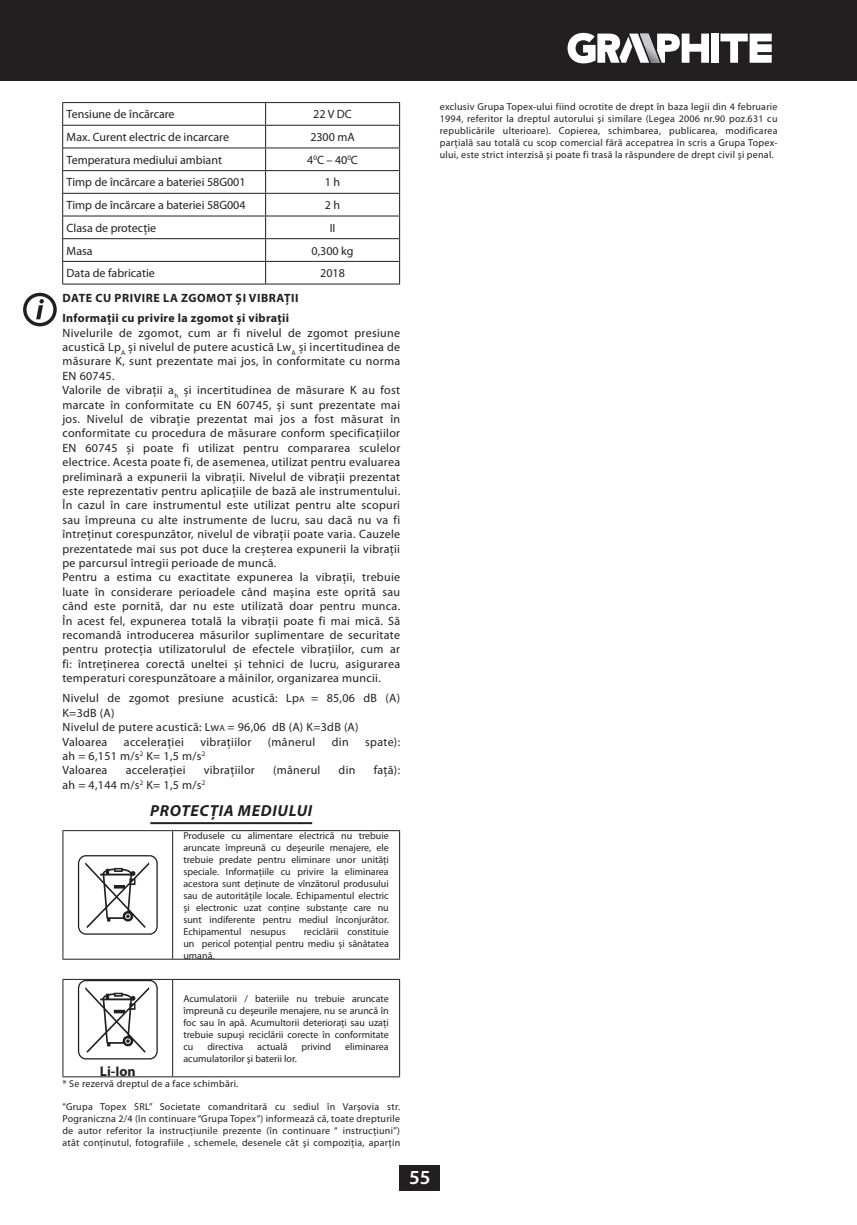
<style>
.page{position:relative;width:857px;height:1225px;background:#fff}
.page>*{position:absolute;margin:0;border:0;box-sizing:border-box;transform-origin:0 0}
.t1{font:600 20px "Myriad Pro";color:#fff}
.t2{font:italic 700 16px "Myriad Pro";letter-spacing:.045em;color:#231f20}
.t3{font:700 14px "Myriad Pro";color:#231f20}
.t4{font:12px/14.4px "Myriad Pro";letter-spacing:.025em;color:#231f20}
.t5{font:12px "Myriad Pro";color:#231f20}
.t6{font:700 12px/20px "Myriad Pro";letter-spacing:.025em;color:#231f20}
.t7{font:10px/12px "Myriad Pro";color:#231f20;text-align:justify}
.t8{font:10px "Myriad Pro";letter-spacing:.025em;color:#231f20}
.s1{font-size:9px}
</style>
<div class="page">
<div style="left:399px;top:1165px;width:41px;height:26px;background:#231f20"></div>
<div style="left:0;top:0;width:856px;height:81px;background:#231f20"></div>
<svg style="left:720px;top:34px;width:51px;height:29px"></svg>
<div style="left:710px;top:34px;width:8px;height:29px;background:#fff"></div>
<svg style="left:567px;top:33px;width:141px;height:30px"></svg>
<hr style="left:150px;top:822px;width:162px;height:2px;background:#231f20">
<hr style="left:265px;top:102px;width:135px;height:1px;background:#231f20">
<hr style="left:265px;top:125px;width:135px;height:1px;background:#231f20">
<hr style="left:265px;top:147px;width:135px;height:1px;background:#231f20">
<hr style="left:265px;top:170px;width:135px;height:1px;background:#231f20">
<hr style="left:265px;top:193px;width:135px;height:1px;background:#231f20">
<hr style="left:265px;top:215px;width:135px;height:1px;background:#231f20">
<hr style="left:265px;top:238px;width:135px;height:1px;background:#231f20">
<hr style="left:265px;top:261px;width:135px;height:1px;background:#231f20">
<svg style="left:399px;top:103px;width:1px;height:181px"></svg>
<hr style="left:265px;top:284px;width:135px;height:1px;background:#231f20">
<svg style="left:265px;top:103px;width:1px;height:181px"></svg>
<hr style="left:62px;top:102px;width:203px;height:1px;background:#231f20">
<hr style="left:62px;top:125px;width:203px;height:1px;background:#231f20">
<hr style="left:62px;top:148px;width:203px;height:1px;background:#231f20">
<hr style="left:62px;top:170px;width:203px;height:1px;background:#231f20">
<hr style="left:62px;top:193px;width:203px;height:1px;background:#231f20">
<hr style="left:62px;top:216px;width:203px;height:1px;background:#231f20">
<hr style="left:62px;top:238px;width:203px;height:1px;background:#231f20">
<hr style="left:62px;top:261px;width:203px;height:1px;background:#231f20">
<svg style="left:62px;top:103px;width:1px;height:181px"></svg>
<hr style="left:62px;top:284px;width:203px;height:1px;background:#231f20">
<hr style="left:62px;top:830px;width:110px;height:1px;background:#231f20">
<hr style="left:62px;top:831px;width:1px;height:127px;background:#231f20">
<hr style="left:172px;top:830px;width:228px;height:1px;background:#231f20">
<hr style="left:172px;top:831px;width:1px;height:127px;background:#231f20">
<hr style="left:399px;top:831px;width:1px;height:127px;background:#231f20">
<hr style="left:62px;top:958px;width:338px;height:1px;background:#231f20">
<div style="left:78px;top:855px;width:80px;height:79px;border:1px solid #231f20;border-radius:8px"></div>
<svg style="left:85px;top:862px;width:64px;height:66px"></svg>
<hr style="left:62px;top:979px;width:110px;height:1px;background:#231f20">
<hr style="left:62px;top:980px;width:1px;height:96px;background:#231f20">
<hr style="left:172px;top:979px;width:228px;height:1px;background:#231f20">
<hr style="left:172px;top:980px;width:1px;height:96px;background:#231f20">
<hr style="left:399px;top:980px;width:1px;height:96px;background:#231f20">
<hr style="left:62px;top:1076px;width:338px;height:1px;background:#231f20">
<div style="left:78px;top:980px;width:80px;height:79px;border:1px solid #231f20;border-radius:8px"></div>
<svg style="left:85px;top:987px;width:64px;height:65px"></svg>
<svg style="left:36px;top:299px;width:8px;height:20px"></svg>
<div style="left:23px;top:293px;width:34px;height:33px;border:3px solid #231f20;border-radius:50%"></div>
<p class="t5" style="left:67px;top:110px;width:109px">Tensiune de încărcare</p>
<p class="t4" style="left:313px;top:108px;width:40px">22 V DC</p>
<p class="t5" style="left:67px;top:132px;width:164px">Max. Curent electric de incarcare</p>
<p class="t4" style="left:310px;top:131px;width:46px">2300 mA</p>
<p class="t5" style="left:67px;top:155px;width:157px">Temperatura mediului ambiant</p>
<p class="t4" style="left:307px;top:153px;width:52px">4<sup>0</sup>C – 40<sup>0</sup>C</p>
<p class="t5" style="left:67px;top:178px;width:180px">Timp de încărcare a bateriei 58G001</p>
<p class="t4" style="left:325px;top:176px;width:17px">1 h</p>
<p class="t5" style="left:67px;top:201px;width:180px">Timp de încărcare a bateriei 58G004</p>
<p class="t4" style="left:325px;top:199px;width:17px">2 h</p>
<p class="t5" style="left:67px;top:223px;width:91px">Clasa de protecție</p>
<p class="t4" style="left:329px;top:221px;width:7px">II</p>
<p class="t4" style="left:67px;top:244px;width:28px">Masa</p>
<p class="t4" style="left:311px;top:244px;width:43px">0,300 kg</p>
<p class="t5" style="left:67px;top:269px;width:90px">Data de fabricatie</p>
<p class="t4" style="left:320px;top:267px;width:26px">2018</p>
<p class="t6" style="left:62px;top:289px;width:237px">DATE CU PRIVIRE LA ZGOMOT ȘI VIBRAȚII<br>Informații cu privire la zgomot și vibrații</p>
<p class="t4" style="left:62px;top:326px;width:339px">Nivelurile de zgomot, cum ar fi nivelul de zgomot presiune acustică Lp<sub>A</sub> și nivelul de putere acustică Lw<sub>A</sub> și incertitudinea de măsurare K, sunt prezentate mai jos, în conformitate cu norma EN 60745.<br>Valorile de vibrații a<sub>h</sub> și incertitudinea de măsurare K au fost marcate în conformitate cu EN 60745, și sunt prezentate mai jos. Nivelul de vibrație prezentat mai jos a fost măsurat în conformitate cu procedura de măsurare conform specificațiilor EN 60745 și poate fi utilizat pentru compararea sculelor electrice. Acesta poate fi, de asemenea, utilizat pentru evaluarea preliminară a expunerii la vibrații. Nivelul de vibrații prezentat este reprezentativ pentru aplicațiile de bază ale instrumentului.<br>În cazul în care instrumentul este utilizat pentru alte scopuri sau împreuna cu alte instrumente de lucru, sau dacă nu va fi întreținut corespunzător, nivelul de vibrații poate varia. Cauzele prezentatede mai sus pot duce la creșterea expunerii la vibrații pe parcursul întregii perioade de muncă.<br>Pentru a estima cu exactitate expunerea la vibrații, trebuie luate în considerare perioadele când mașina este oprită sau când este pornită, dar nu este utilizată doar pentru munca.<br>În acest fel, expunerea totală la vibrații poate fi mai mică. Să recomandă introducerea măsurilor suplimentare de securitate pentru protecția utilizatorulul de efectele vibrațiilor, cum ar fi: întreținerea corectă uneltei și tehnici de lucru, asigurarea temperaturi corespunzătoare a mâinilor, organizarea muncii.</p>
<p class="t4" style="left:62px;top:692px;width:339px">Nivelul de zgomot presiune acustică: Lp<span class="s1">A</span> = 85,06 dB (A)<br>K=3dB (A)<br>Nivelul de putere acustică: Lw<span class="s1">A</span> = 96,06 dB (A) K=3dB (A)<br>Valoarea</p>
<p class="t4" style="left:124px;top:735px;width:61px">acceleraţiei</p>
<p class="t4" style="left:200px;top:735px;width:52px">vibraţiilor</p>
<p class="t4" style="left:268px;top:735px;width:49px">(mânerul</p>
<p class="t4" style="left:331px;top:735px;width:18px">din</p>
<p class="t4" style="left:365px;top:735px;width:36px">spate):</p>
<p class="t4" style="left:62px;top:749px;width:144px">ah = 6,151 m/s<sup>2</sup> K= 1,5 m/s<sup>2<br></sup>Valoarea</p>
<p class="t4" style="left:126px;top:764px;width:61px">acceleraţiei</p>
<p class="t4" style="left:204px;top:764px;width:53px">vibraţiilor</p>
<p class="t4" style="left:273px;top:764px;width:49px">(mânerul</p>
<p class="t4" style="left:338px;top:764px;width:18px">din</p>
<p class="t4" style="left:373px;top:764px;width:28px">faţă):</p>
<p class="t4" style="left:62px;top:778px;width:144px">ah = 4,144 m/s<sup>2</sup> K= 1,5 m/s<sup>2</sup></p>
<h2 class="t2" style="left:150px;top:801px;width:163px">PROTECŢIA MEDIULUI</h2>
<p class="t7" style="left:183px;top:830px;width:207px">Produsele cu alimentare electrică nu trebuie aruncate împreună cu deşeurile menajere, ele trebuie predate pentru eliminare unor unităţi speciale. Informațiile cu privire la eliminarea acestora sunt deţinute de vînzătorul produsului sau de autorităţile locale. Echipamentul electric și electronic uzat conține substanțe care nu sunt indiferente pentru mediul înconjurător.<br>Echipamentul nesupus</p>
<p class="t7" style="left:183px;top:926px;width:207px;text-indent:120px">reciclării constituie un pericol potențial pentru mediu și sănătatea umană.</p>
<p class="t7" style="left:439px;top:101px;width:339px">exclusiv Grupa Topex-ului fiind ocrotite de drept în baza legii din 4 februarie 1994, referitor la dreptul autorului şi similare (Legea 2006 nr.90 poz.631 cu republicările ulterioare). Copierea, schimbarea, publicarea, modificarea parţială sau totală cu scop comercial fără accepatrea în scris a Grupa Topex&shy;ului, este strict interzisă şi poate fi trasă la răspundere de drept civil şi penal.</p>
<p class="t7" style="left:183px;top:993px;width:207px">Acumulatorii / bateriile nu trebuie aruncate împreună cu deşeurile menajere, nu se aruncă în foc sau în apă. Acumultorii deterioraţi sau uzaţi trebuie supuşi reciclării corecte în conformitate cu</p>
<p class="t7" style="left:207px;top:1041px;width:38px">directiva</p>
<p class="t7" style="left:257px;top:1041px;width:32px">actuală</p>
<p class="t7" style="left:301px;top:1041px;width:31px">privind</p>
<p class="t7" style="left:345px;top:1041px;width:45px">eliminarea</p>
<p class="t7" style="left:183px;top:1053px;width:115px">acumulatorilor şi baterii lor.</p>
<p class="t8" style="left:62px;top:1079px;width:177px">* Se rezervă dreptul de a face schimbări.</p>
<p class="t7" style="left:62px;top:1101px;width:339px">“Grupa Topex SRL” Societate comandritară cu sediul în Varşovia str.<br>Pograniczna 2/4 (în continuare “Grupa Topex”) informează că, toate drepturile de autor referitor la instrucţiunile prezente (în continuare “ instrucţiuni”) atât conţinutul, fotografiile , schemele, desenele cât şi compoziţia, aparţin</p>
<p class="t3" style="left:100px;top:1066px;width:37px">Li-Ion</p>
<h1 class="t1" style="left:409px;top:1170px;width:23px">55</h1>
</div>
